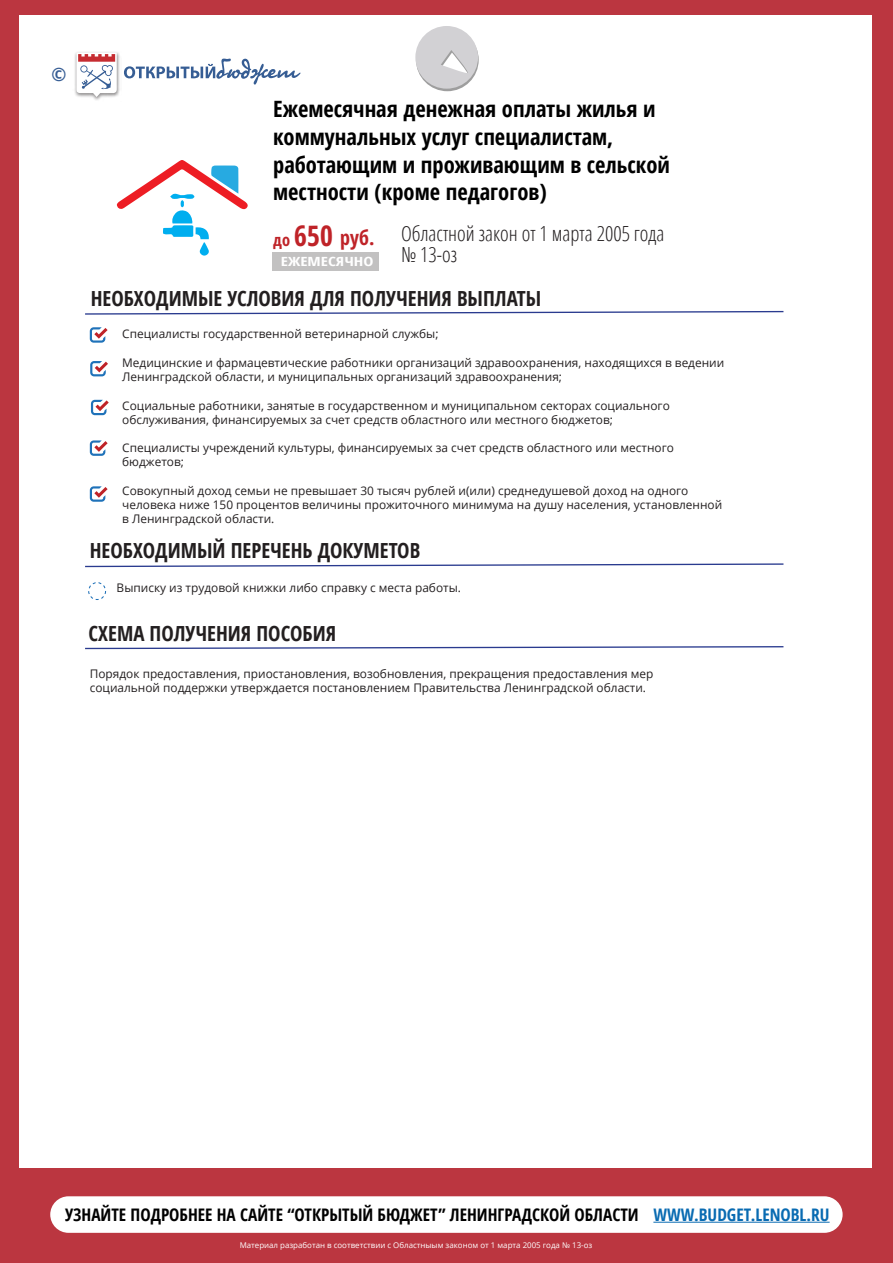
<style>
.page{position:relative;width:893px;height:1263px;background:#bb3640}
.page>*{position:absolute;margin:0;border:0;box-sizing:border-box;transform-origin:0 0}
.t1{font:700 condensed 22.5px/27.8px "Open Sans";color:#000}
.t2{font:700 condensed 20.85px "Open Sans";color:#231f20}
.t3{font:300 condensed 20.85px/21.8px "Open Sans";color:#231f20}
.t4{font:700 condensed 20.25px "Open Sans";color:#bf2328}
.t5{font:700 condensed 18.15px "Open Sans";color:#365d94}
.t6{font:700 condensed 17.25px "Open Sans";color:#010101}
.t7{font:700 condensed 12.6px "Open Sans";color:#fff;scale:1.33 1}
.t8{font:11.85px/14.2px "Open Sans";color:#231f20}
.t9{font:7.95px "Open Sans";color:#fff}
.s1{font-size:16.5px}
.s2{font-size:28.05px}
.s3{color:#096bb2}
</style>
<div class="page">
<div style="left:20px;top:15px;width:852px;height:1152px;background:#fff"></div>
<svg style="left:85px;top:311px;width:698px;height:4px"></svg>
<svg style="left:85px;top:563px;width:698px;height:4px"></svg>
<svg style="left:85px;top:646px;width:698px;height:3px"></svg>
<svg style="left:90px;top:361px;width:18px;height:15px"></svg>
<svg style="left:91px;top:400px;width:18px;height:15px"></svg>
<svg style="left:90px;top:327px;width:18px;height:16px"></svg>
<div style="left:88px;top:582px;width:18px;height:18px;border:1px dashed #2172b9;border-radius:50%"></div>
<div style="left:272px;top:252px;width:106px;height:19px;background:#c2c1c1"></div>
<svg style="left:90px;top:440px;width:18px;height:16px"></svg>
<svg style="left:415px;top:26px;width:64px;height:65px"></svg>
<div style="left:50px;top:1196px;width:793px;height:37px;background:#fff;border-radius:18px"></div>
<hr style="left:653px;top:1222px;width:177px;height:1px;background:#096bb2">
<img style="left:74px;top:52px;width:46px;height:48px">
<svg style="left:77px;top:53px;width:40px;height:44px"></svg>
<svg style="left:124px;top:59px;width:176px;height:26px"></svg>
<svg style="left:90px;top:486px;width:18px;height:16px"></svg>
<svg style="left:117px;top:160px;width:131px;height:96px"></svg>
<h3 class="t5" style="left:51px;top:61px;width:16px">©</h3>
<h1 class="t1" style="left:273px;top:95px;width:398px">Ежемесячная денежная оплаты жилья и коммунальных услуг специалистам, работающим и проживающим в сельской местности (кроме педагогов)</h1>
<h3 class="t4" style="left:273px;top:225px;width:103px;rotate:-1deg"><span class="s1">до</span> <span class="s2">650</span> руб.</h3>
<h2 class="t3" style="left:401px;top:221px;width:265px">Областной закон от 1 марта 2005 года № 13-оз</h2>
<p class="t7" style="left:281px;top:253px;width:71px">ЕЖЕМЕСЯЧНО</p>
<h2 class="t2" style="left:91px;top:284px;width:452px">НЕОБХОДИМЫЕ УСЛОВИЯ ДЛЯ ПОЛУЧЕНИЯ ВЫПЛАТЫ</h2>
<p class="t8" style="left:122px;top:327px;width:318px">Специалисты государственной ветеринарной службы;</p>
<p class="t8" style="left:122px;top:355px;width:604px">Медицинские и фармацевтические работники организаций здравоохранения, находящихся в ведении<br>Ленинградской области, и муниципальных организаций здравоохранения;</p>
<p class="t8" style="left:122px;top:398px;width:549px">Социальные работники, занятые в государственном и муниципальном секторах социального обслуживания, финансируемых за счет средств областного или местного бюджетов;</p>
<p class="t8" style="left:122px;top:440px;width:553px">Специалисты учреждений культуры, финансируемых за счет средств областного или местного бюджетов;</p>
<p class="t8" style="left:122px;top:483px;width:602px">Совокупный доход семьи не превышает 30 тысяч рублей и(или) среднедушевой доход на одного человека ниже 150 процентов величины прожиточного минимума на душу населения, установленной в Ленинградской области.</p>
<h2 class="t2" style="left:90px;top:536px;width:332px">НЕОБХОДИМЫЙ ПЕРЕЧЕНЬ ДОКУМЕТОВ</h2>
<p class="t8" style="left:117px;top:580px;width:346px">Выписку из трудовой книжки либо справку с места работы.</p>
<h2 class="t2" style="left:89px;top:619px;width:249px">СХЕМА ПОЛУЧЕНИЯ ПОСОБИЯ</h2>
<p class="t8" style="left:90px;top:666px;width:565px">Порядок предоставления, приостановления, возобновления, прекращения предоставления мер социальной поддержки утверждается постановлением Правительства Ленинградской области.</p>
<h3 class="t6" style="left:65px;top:1202px;width:766px">УЗНАЙТЕ ПОДРОБНЕЕ НА САЙТЕ “ОТКРЫТЫЙ БЮДЖЕТ” ЛЕНИНГРАДСКОЙ ОБЛАСТИ <span class="s3">WWW.BUDGET.LENOBL.RU</span></h3>
<p class="t9" style="left:240px;top:1239px;width:354px">Материал разработан в соответствии с Областныым законом от 1 марта 2005 года № 13-оз</p>
</div>
